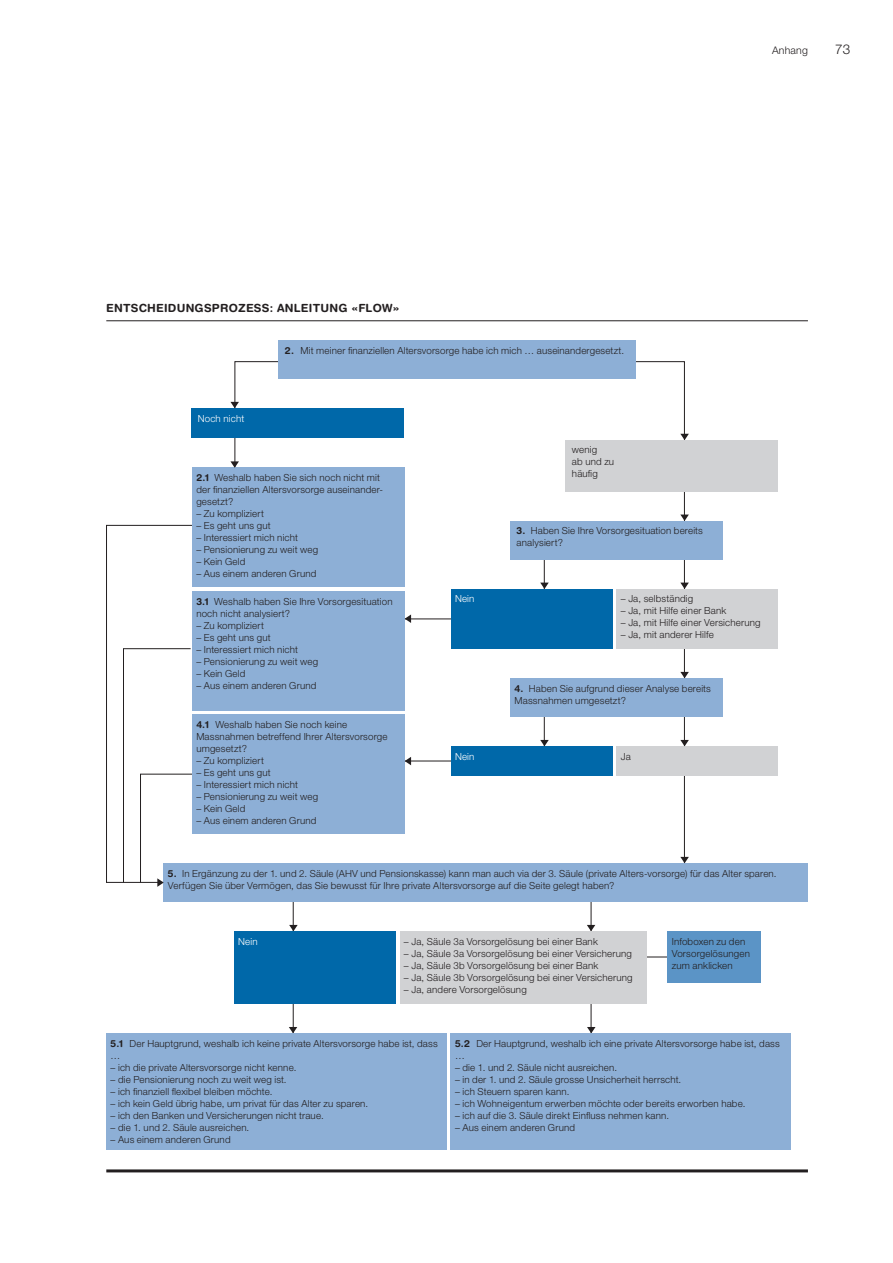
<style>
.page{position:relative;width:893px;height:1263px;background:#fff}
.page>*{position:absolute;margin:0;border:0;box-sizing:border-box;transform-origin:0 0}
.t1{font:300 13.5px "Helvetica Neue LT Pro";color:#231f20}
.t2{font:700 11.25px "Helvetica Rounded LT Std";letter-spacing:.02em;color:#231f20}
.t3{font:300 10.5px "Helvetica Neue LT Pro";letter-spacing:.02em;color:#231f20}
.t4{font:300 9.75px/12px "Helvetica Neue LT Pro";letter-spacing:.015em;color:#231f20}
.t5{font:300 9.75px "Helvetica Neue LT Pro";letter-spacing:.02em;color:#fff}
.s1{font-family:"Helvetica Rounded LT Std";font-weight:700}
</style>
<div class="page">
<hr style="left:527px;top:957px;width:157px;height:1px;background:#231f20">
<hr style="left:293px;top:882px;width:1px;height:157px;background:#231f20">
<hr style="left:591px;top:882px;width:1px;height:157px;background:#231f20">
<svg style="left:289px;top:925px;width:9px;height:6px"></svg>
<svg style="left:587px;top:925px;width:8px;height:6px"></svg>
<svg style="left:289px;top:1027px;width:8px;height:6px"></svg>
<svg style="left:587px;top:1027px;width:8px;height:6px"></svg>
<hr style="left:384px;top:619px;width:88px;height:1px;background:#231f20">
<hr style="left:384px;top:761px;width:88px;height:1px;background:#231f20">
<hr style="left:106px;top:320px;width:702px;height:1px;background:#231f20">
<svg style="left:505px;top:361px;width:180px;height:496px"></svg>
<hr style="left:106px;top:1169px;width:702px;height:3px;background:#231f20">
<div style="left:510px;top:521px;width:213px;height:38px;background:#8dafd6"></div>
<div style="left:279px;top:340px;width:357px;height:38px;background:#8dafd6"></div>
<div style="left:566px;top:440px;width:212px;height:51px;background:#d1d2d4"></div>
<div style="left:191px;top:408px;width:213px;height:30px;background:#0068a9"></div>
<div style="left:234px;top:931px;width:161px;height:72px;background:#0068a9"></div>
<div style="left:106px;top:1033px;width:340px;height:117px;background:#8dafd6"></div>
<div style="left:451px;top:589px;width:161px;height:59px;background:#0068a9"></div>
<div style="left:400px;top:931px;width:246px;height:72px;background:#d1d2d4"></div>
<div style="left:451px;top:1033px;width:340px;height:117px;background:#8dafd6"></div>
<div style="left:617px;top:589px;width:161px;height:59px;background:#d1d2d4"></div>
<div style="left:668px;top:931px;width:93px;height:52px;background:#5b94c6"></div>
<div style="left:164px;top:863px;width:644px;height:38px;background:#8dafd6"></div>
<div style="left:510px;top:678px;width:213px;height:38px;background:#8dafd6"></div>
<div style="left:617px;top:746px;width:161px;height:30px;background:#d1d2d4"></div>
<div style="left:451px;top:746px;width:161px;height:30px;background:#0068a9"></div>
<div style="left:192px;top:468px;width:213px;height:119px;background:#8dafd6"></div>
<div style="left:192px;top:591px;width:213px;height:119px;background:#8dafd6"></div>
<div style="left:192px;top:714px;width:213px;height:119px;background:#8dafd6"></div>
<svg style="left:680px;top:434px;width:9px;height:6px"></svg>
<svg style="left:680px;top:514px;width:9px;height:7px"></svg>
<svg style="left:680px;top:583px;width:9px;height:6px"></svg>
<svg style="left:540px;top:583px;width:9px;height:6px"></svg>
<svg style="left:540px;top:740px;width:9px;height:6px"></svg>
<svg style="left:405px;top:614px;width:6px;height:9px"></svg>
<svg style="left:405px;top:757px;width:6px;height:8px"></svg>
<svg style="left:680px;top:672px;width:9px;height:6px"></svg>
<svg style="left:680px;top:740px;width:9px;height:6px"></svg>
<svg style="left:680px;top:857px;width:9px;height:6px"></svg>
<svg style="left:106px;top:525px;width:102px;height:362px"></svg>
<svg style="left:230px;top:361px;width:188px;height:107px"></svg>
<p class="t3" style="left:772px;top:43px;width:37px">Anhang</p>
<h1 class="t1" style="left:835px;top:41px;width:17px">73</h1>
<p class="t2" style="left:106px;top:301px;width:295px">ENTSCHEIDUNGSPROZESS: ANLEITUNG «FLOW»</p>
<p class="t5" style="left:198px;top:412px;width:48px">Noch nicht</p>
<p class="t4" style="left:285px;top:344px;width:341px"><span class="s1">2.</span> Mit meiner finanziellen Altersvorsorge habe ich mich … auseinandergesetzt.</p>
<p class="t4" style="left:196px;top:472px;width:188px"><span class="s1">2.1</span> Weshalb haben Sie sich noch nicht mit der finanziellen Altersvorsorge auseinander&shy;gesetzt?</p>
<p class="t4" style="left:196px;top:508px;width:69px">– Zu kompliziert</p>
<p class="t4" style="left:196px;top:520px;width:76px">– Es geht uns gut</p>
<p class="t4" style="left:196px;top:532px;width:103px">– Interessiert mich nicht</p>
<p class="t4" style="left:196px;top:544px;width:123px">– Pensionierung zu weit weg</p>
<p class="t4" style="left:196px;top:556px;width:51px">– Kein Geld</p>
<p class="t4" style="left:196px;top:568px;width:122px">– Aus einem anderen Grund</p>
<p class="t4" style="left:196px;top:595px;width:198px"><span class="s1">3.1</span> Weshalb haben Sie Ihre Vorsorgesituation noch nicht analysiert?</p>
<p class="t4" style="left:196px;top:619px;width:69px">– Zu kompliziert</p>
<p class="t4" style="left:196px;top:631px;width:76px">– Es geht uns gut</p>
<p class="t4" style="left:196px;top:643px;width:103px">– Interessiert mich nicht</p>
<p class="t4" style="left:196px;top:655px;width:123px">– Pensionierung zu weit weg</p>
<p class="t4" style="left:196px;top:667px;width:51px">– Kein Geld</p>
<p class="t4" style="left:196px;top:679px;width:122px">– Aus einem anderen Grund</p>
<p class="t4" style="left:196px;top:718px;width:193px"><span class="s1">4.1</span> Weshalb haben Sie noch keine<br>Massnahmen betreffend Ihrer Altersvorsorge umgesetzt?</p>
<p class="t4" style="left:196px;top:754px;width:69px">– Zu kompliziert</p>
<p class="t4" style="left:196px;top:766px;width:76px">– Es geht uns gut</p>
<p class="t4" style="left:196px;top:778px;width:103px">– Interessiert mich nicht</p>
<p class="t4" style="left:196px;top:790px;width:123px">– Pensionierung zu weit weg</p>
<p class="t4" style="left:196px;top:802px;width:51px">– Kein Geld</p>
<p class="t4" style="left:196px;top:814px;width:122px">– Aus einem anderen Grund</p>
<p class="t4" style="left:572px;top:444px;width:44px">wenig<br>ab und zu häufig</p>
<p class="t5" style="left:455px;top:593px;width:21px">Nein</p>
<p class="t4" style="left:517px;top:525px;width:188px"><span class="s1">3.</span> Haben Sie Ihre Vorsorgesituation bereits analysiert?</p>
<p class="t4" style="left:621px;top:593px;width:74px">– Ja, selbständig</p>
<p class="t4" style="left:621px;top:605px;width:107px">– Ja, mit Hilfe einer Bank</p>
<p class="t4" style="left:621px;top:617px;width:141px">– Ja, mit Hilfe einer Versicherung</p>
<p class="t4" style="left:621px;top:629px;width:95px">– Ja, mit anderer Hilfe</p>
<p class="t4" style="left:514px;top:682px;width:198px"><span class="s1">4.</span> Haben Sie aufgrund dieser Analyse bereits<br>Massnahmen umgesetzt?</p>
<p class="t5" style="left:455px;top:750px;width:21px">Nein</p>
<p class="t4" style="left:621px;top:750px;width:12px">Ja</p>
<p class="t4" style="left:168px;top:867px;width:610px"><span class="s1">5.</span> In Ergänzung zu der 1. und 2. Säule (AHV und Pensionskasse) kann man auch via der 3. Säule (private Alters-vorsorge) für das Alter sparen.<br>Verfügen Sie über Vermögen, das Sie bewusst für Ihre private Altersvorsorge auf die Seite gelegt haben?</p>
<p class="t5" style="left:238px;top:935px;width:21px">Nein</p>
<p class="t4" style="left:404px;top:935px;width:195px">– Ja, Säule 3a Vorsorgelösung bei einer Bank</p>
<p class="t4" style="left:404px;top:947px;width:230px">– Ja, Säule 3a Vorsorgelösung bei einer Versicherung</p>
<p class="t4" style="left:404px;top:959px;width:196px">– Ja, Säule 3b Vorsorgelösung bei einer Bank</p>
<p class="t4" style="left:404px;top:971px;width:230px">– Ja, Säule 3b Vorsorgelösung bei einer Versicherung</p>
<p class="t4" style="left:404px;top:983px;width:124px">– Ja, andere Vorsorgelösung</p>
<p class="t4" style="left:672px;top:935px;width:80px">Infoboxen zu den<br>Vorsorgelösungen zum anklicken</p>
<p class="t4" style="left:111px;top:1037px;width:329px"><span class="s1">5.1</span> Der Hauptgrund, weshalb ich keine private Altersvorsorge habe ist, dass …</p>
<p class="t4" style="left:111px;top:1061px;width:187px">– ich die private Altersvorsorge nicht kenne.</p>
<p class="t4" style="left:111px;top:1073px;width:178px">– die Pensionierung noch zu weit weg ist.</p>
<p class="t4" style="left:111px;top:1085px;width:163px">– ich finanziell flexibel bleiben möchte.</p>
<p class="t4" style="left:111px;top:1097px;width:259px">– ich kein Geld übrig habe, um privat für das Alter zu sparen.</p>
<p class="t4" style="left:111px;top:1109px;width:215px">– ich den Banken und Versicherungen nicht traue.</p>
<p class="t4" style="left:111px;top:1121px;width:140px">– die 1. und 2. Säule ausreichen.</p>
<p class="t4" style="left:111px;top:1133px;width:122px">– Aus einem anderen Grund</p>
<p class="t4" style="left:455px;top:1037px;width:326px"><span class="s1">5.2</span> Der Hauptgrund, weshalb ich eine private Altersvorsorge habe ist, dass …</p>
<p class="t4" style="left:455px;top:1061px;width:164px">– die 1. und 2. Säule nicht ausreichen.</p>
<p class="t4" style="left:455px;top:1073px;width:228px">– in der 1. und 2. Säule grosse Unsicherheit herrscht.</p>
<p class="t4" style="left:455px;top:1085px;width:116px">– ich Steuern sparen kann.</p>
<p class="t4" style="left:455px;top:1097px;width:292px">– ich Wohneigentum erwerben möchte oder bereits erworben habe.</p>
<p class="t4" style="left:455px;top:1109px;width:216px">– ich auf die 3. Säule direkt Einfluss nehmen kann.</p>
<p class="t4" style="left:455px;top:1121px;width:122px">– Aus einem anderen Grund</p>
</div>
